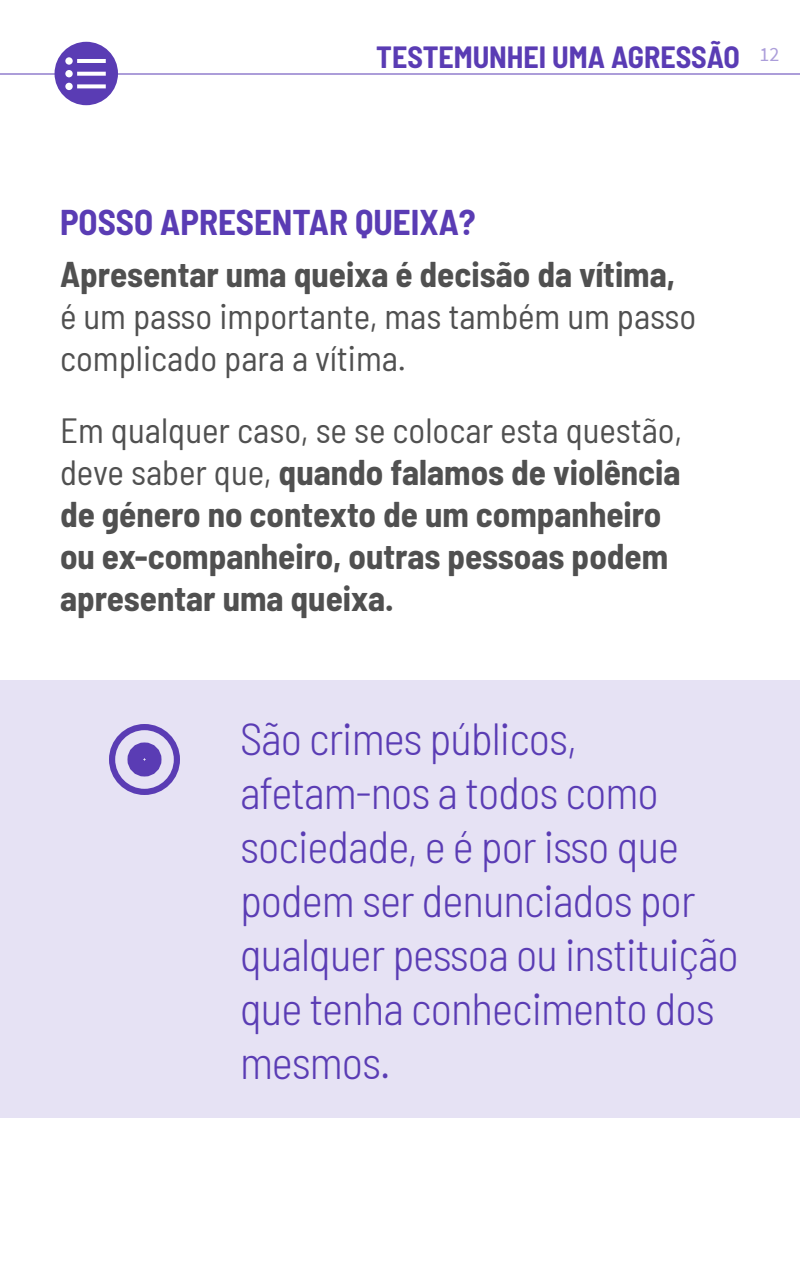
<style>
.page{position:relative;width:800px;height:1280px;background:#fff}
.page>*{position:absolute;margin:0;border:0;box-sizing:border-box;transform-origin:0 0}
._00_txt{font:300 semi-condensed 45px/54px "Barlow";letter-spacing:-.02em;color:#5a3cb4}
._00_txt-2{font:700 semi-condensed 35px/42px "Barlow";color:#505050}
._00_txt-3{font:semi-condensed 35px/42px "Barlow";color:#505050}
._03_LADILLO{font:700 semi-condensed 35px "Barlow";color:#5a3cb4}
.t1{font:700 semi-condensed 30px "Barlow";color:#5a3cb4}
.s1{font-weight:700}
.s2{font-weight:400}
</style>
<div class="page">
<hr style="left:0;top:74px;width:800px;height:1px;background:#5a3cb4">
<div style="left:55px;top:42px;width:63px;height:63px;background:#5a3cb4;border-radius:50%"></div>
<svg style="left:77px;top:84px;width:29px;height:4px"></svg>
<div style="left:65px;top:83px;width:8px;height:7px;background:#fff;border-radius:50%"></div>
<svg style="left:77px;top:72px;width:29px;height:4px"></svg>
<div style="left:65px;top:70px;width:8px;height:7px;background:#fff;border-radius:50%"></div>
<hr style="left:77px;top:59px;width:29px;height:4px;background:#fff">
<div style="left:65px;top:57px;width:8px;height:8px;background:#fff;border-radius:50%"></div>
<div style="left:0;top:680px;width:800px;height:438px;background:#e6e2f4"></div>
<div style="left:109px;top:724px;width:71px;height:71px;border:6px solid #5a3cb4;border-radius:50%"></div>
<div style="left:128px;top:742px;width:34px;height:34px;border:18px solid #5a3cb4;border-radius:50%"></div>
<p class="t1" style="left:376px;top:35px;width:405px">TESTEMUNHEI UMA AGRESSÃO <sup>12</sup></p>
<p class="_03_LADILLO" style="left:60px;top:197px;width:417px">POSSO APRESENTAR QUEIXA?</p>
<p class="_00_txt-3" style="left:60px;top:251px;width:638px"><span class="s1">Apresentar uma queixa é decisão da vítima, </span>é um passo importante, mas também um passo complicado para a vítima.</p>
<p class="_00_txt-2" style="left:60px;top:407px;width:624px"><span class="s2">Em qualquer caso, se se colocar esta questão, deve saber que,</span> quando falamos de violência de género no contexto de um companheiro ou ex-companheiro, outras pessoas podem apresentar uma queixa.</p>
<p class="_00_txt" style="left:240px;top:708px;width:500px">São crimes públicos, afetam-nos a todos como sociedade, e é por isso que podem ser denunciados por qualquer pessoa ou instituição que tenha conhecimento dos mesmos.</p>
</div>
